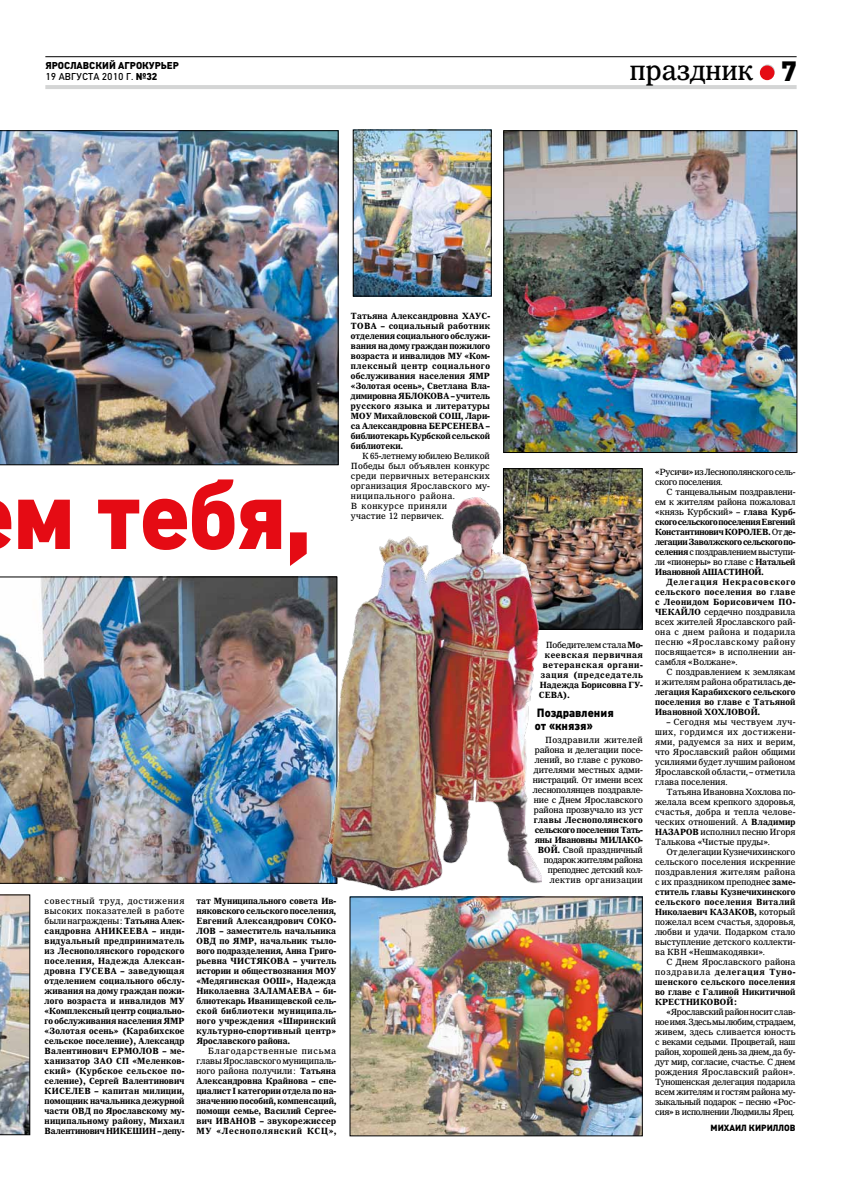
<style>
.page{position:relative;width:842px;height:1191px;background:#fff}
.page>*{position:absolute;margin:0;border:0;box-sizing:border-box;transform-origin:0 0}
.t1{font:700 97.1px "Izvest Sans";color:#e50b14}
.t2{font:28px "IZ Premium";color:#000}
.t3{font:700 28px "Izvest Sans";color:#000}
.t4{font:700 12px/13px "Izvest Sans";color:#000}
.t5{font:700 10px/11px "Izvest Sans";color:#000}
.t6{font:700 9px/10px "IZ Premium";letter-spacing:.01em;color:#000;text-align:justify}
.t7{font:9px/10px "IZ Premium";color:#000;text-align:justify}
.t8{font:9px/10px "IZ Premium";letter-spacing:.025em;color:#000}
.t9{font:9px/10px "IZ Premium";letter-spacing:-.03em;color:#000;text-align:right}
.t10{font:9px/10px "IZ Premium";letter-spacing:-.035em;color:#000}
.t11{font:700 9px/10px "IZ Premium";letter-spacing:.075em;color:#000;text-align:right}
.t12{font:700 9px "IZ Premium";letter-spacing:.045em;color:#000}
.t13{font:9px "IZ Premium";letter-spacing:.05em;color:#000}
.t14{font:700 9px "IZ Premium";letter-spacing:.05em;color:#000}
.t15{font:9px "IZ Premium";letter-spacing:.035em;color:#000}
.t16{font:700 9px "IZ Premium";letter-spacing:.08em;color:#000}
.t17{font:700 9px "IZ Premium";letter-spacing:.065em;color:#000}
.t18{font:700 9px "IZ Premium";letter-spacing:.07em;color:#000}
.t19{font:700 9px "IZ Premium";letter-spacing:.06em;color:#000}
.t20{font:700 9px "Izvest Sans";color:#000}
.s1{font-weight:400}
.s2{font-weight:700}
</style>
<div class="page">
<hr style="left:45px;top:56px;width:752px;height:1px;background:#000">
<hr style="left:45px;top:85px;width:752px;height:4px;background:#d4d5d5">
<svg style="left:760px;top:64px;width:15px;height:15px"></svg>
<img style="left:505px;top:470px;width:135px;height:157px">
<div style="left:503px;top:468px;width:139px;height:161px;border:1px solid #000"></div>
<img style="left:0;top:576px;width:329px;height:307px">
<div style="left:760px;top:65px;width:14px;height:15px;background:#e50b14;border-radius:50%"></div>
<img style="left:0;top:130px;width:338px;height:335px">
<img style="left:352px;top:898px;width:288px;height:236px">
<img style="left:505px;top:132px;width:290px;height:319px">
<div style="left:503px;top:130px;width:294px;height:323px;border:1px solid #000"></div>
<img style="left:0;top:894px;width:30px;height:241px">
<img style="left:329px;top:498px;width:212px;height:392px">
<img style="left:355px;top:132px;width:134px;height:162px">
<p class="t5" style="left:45px;top:60px;width:135px">Ярославский агрокурьер<br><span class="s1">19 августа 2010 г.</span> №32</p>
<h2 class="t2" style="left:630px;top:54px;width:125px">праздник</h2>
<h2 class="t3" style="left:781px;top:56px;width:17px">7</h2>
<h1 class="t1" style="left:12px;top:462px;width:301px">м тебя,</h1>
<p class="t6" style="left:351px;top:311px;width:126px">Татьяна Александровна Хаус</p>
<p class="t6" style="left:351px;top:311px;width:141px;text-indent:136px">- то ва – социальный работник отделения социального обслужи&shy;вания на дому граждан пожилого возраста и инвалидов МУ «Ком&shy;плексный центр социального обслуживания населения ЯМР «Золотая осень», Светлана Вла&shy;димировна Яблоко</p>
<p class="t6" style="left:351px;top:391px;width:141px;text-indent:86px">ва – учитель русского языка и литературы МОУ Михайловской СОШ, Лари&shy;са Александровна Берсенева – библиотекарь Курбской сельской библиотеки.</p>
<p class="t8" style="left:351px;top:451px;width:140px;text-indent:11px">К 65-летнему юбилею Великой<br>Победы был объявлен конкурс среди первичных ветеранских организация Ярославского му&shy;ниципального района.<br>В конкурсе приняли</p>
<p class="t7" style="left:351px;top:511px;width:95px">участие 12 первичек.</p>
<p class="t7" style="left:45px;top:895px;width:141px">совестный труд, достижения высоких показателей в работе были награждены: <span class="s2">Татьяна Алек&shy;сандровна Аник</span></p>
<p class="t6" style="left:45px;top:925px;width:141px;text-indent:78px">еева – инди&shy;видуальный предприниматель из Леснополянского городского поселения, Надежда Алексан&shy;дровна Гусева – заведующая отделением социального обслу&shy;живания на дому граждан пожи&shy;лого возраста и инвалидов МУ «Комплексный центр социально&shy;го обслуживания населения ЯМР «Золотая осень» (Карабихское сельское поселение), Александр Валентинович Ермо</p>
<p class="t6" style="left:45px;top:1045px;width:141px;text-indent:94px">лов – ме&shy;ханизатор ЗАО СП «Меленков&shy;ский» (Курбское сельское по&shy;селение), Сергей Валентинович Кисел ев – капитан милиции, помощник начальника дежурной части ОВД по Ярославскому му&shy;ниципальному району, Михаил Валентинович Никешин – депу-</p>
<p class="t6" style="left:196px;top:895px;width:141px">тат Муниципального совета Ив&shy;няковского сельского поселения, Евгений Александрович Соко</p>
<p class="t6" style="left:196px;top:915px;width:141px;text-indent:137px">- ло в – заместитель начальника ОВД по ЯМР, начальник тыло&shy;вого подразделения, Анна Григо&shy;рьевна Чистяко</p>
<p class="t6" style="left:196px;top:955px;width:141px;text-indent:81px">ва – учитель истории и обществознания МОУ «Медягинская ООШ», Надежда Николаевна Залама</p>
<p class="t6" style="left:196px;top:985px;width:141px;text-indent:97px">ева – би&shy;блиотекарь Иванищевской сель&shy;ской библиотеки муниципаль&shy;ного учреждения «Ширинский культурно-спортивный центр» Ярославского района.</p>
<p class="t6" style="left:196px;top:1045px;width:141px;text-indent:11px"><span class="s1">Благодарственные письма главы Ярославского муниципаль&shy;ного района получили:</span> Татьяна Александровна Крайнова – спе&shy;циалист I категории отдела по на&shy;значению пособий, компенсаций, помощи семье, Василий Сергее&shy;вич Ивано</p>
<p class="t11" style="left:196px;top:1115px;width:141px">в – звукорежиссер<br>МУ «Леснополянский КСЦ»,</p>
<p class="t7" style="left:546px;top:640px;width:99px">Победителем стала <span class="s2">Мо-</span></p>
<p class="t19" style="left:545px;top:649px;width:100px">кеевская первичная</p>
<p class="t17" style="left:543px;top:659px;width:101px">ветеранская органи-</p>
<p class="t18" style="left:541px;top:669px;width:104px">зация (председатель</p>
<p class="t6" style="left:540px;top:680px;width:105px">Надежда Борисовна Гу-</p>
<p class="t6" style="left:539px;top:690px;width:32px">сева).</p>
<h3 class="t4" style="left:535px;top:706px;width:80px">Поздравления от «князя»</h3>
<p class="t7" style="left:533px;top:734px;width:112px;text-indent:12px">Поздравили жителей района и делегации посе&shy;лений, во главе с руково&shy;дителями местных адми&shy;нистраций. От имени всех леснополянцев поздравле&shy;ние с Днем Ярославского района прозвучало из уст</p>
<p class="t6" style="left:534px;top:814px;width:110px">главы Леснополянского сельского поселения Тать&shy;яны Ивановны Милако</p>
<p class="t9" style="left:538px;top:834px;width:107px"><span class="s2">-<br>вой.</span> Свой праздничный подарок жителям района преподнес детский кол&shy;лектив организации</p>
<p class="t10" style="left:655px;top:467px;width:142px">«Русичи» изЛеснополянского сель&shy;ского поселения.</p>
<p class="t7" style="left:655px;top:487px;width:142px;text-indent:11px">С танцевальным поздравлени&shy;ем к жителям района пожаловал «князь Курбский» – <span class="s2">глава Курб&shy;ского сельского поселения Евгений Константинович Коро</span></p>
<p class="t6" style="left:655px;top:527px;width:142px;text-indent:95px">лев. <span class="s1">От</span>де&shy;легацииЗаволжского сельского по&shy;селения <span class="s1">споздравлением выступи&shy;ли «пионеры» во главе с</span> Натальей Ивановной Ашастино</p>
<p class="t6" style="left:754px;top:567px;width:10px">й.</p>
<p class="t16" style="left:666px;top:576px;width:130px">Делегация Некрасовского</p>
<p class="t12" style="left:655px;top:586px;width:142px">сельского поселения во главе</p>
<p class="t14" style="left:655px;top:596px;width:142px">с Леонидом Борисовичем По-</p>
<p class="t7" style="left:655px;top:607px;width:142px"><span class="s2">чекайло</span> сердечно поздравила</p>
<p class="t7" style="left:655px;top:617px;width:142px">всех жителей Ярославского рай-</p>
<p class="t15" style="left:655px;top:627px;width:142px">она с днем района и подарила</p>
<p class="t13" style="left:655px;top:637px;width:142px">песню «Ярославскому району</p>
<p class="t7" style="left:655px;top:647px;width:142px">посвящается» в исполнении ан-</p>
<p class="t7" style="left:655px;top:657px;width:84px">самбля «Волжане».</p>
<p class="t7" style="left:666px;top:667px;width:130px">С поздравлением к землякам</p>
<p class="t7" style="left:655px;top:677px;width:142px">и жителям района обратилась <span class="s2">де-</span></p>
<p class="t6" style="left:655px;top:687px;width:142px">легация Карабихского сельского</p>
<p class="t6" style="left:655px;top:697px;width:142px">поселения во главе с Татьяной</p>
<p class="t6" style="left:655px;top:707px;width:106px">Ивановной Хохло вой.</p>
<p class="t7" style="left:655px;top:717px;width:142px;text-indent:11px">– Сегодня мы чествуем луч&shy;ших, гордимся их достижени&shy;ями, радуемся за них и верим, что Ярославский район общими усилиями будет лучшим районом Ярославской области, – отметила глава поселения.</p>
<p class="t7" style="left:655px;top:787px;width:142px;text-indent:11px">Татьяна Ивановна Хохлова по&shy;желала всем крепкого здоровья, счастья, добра и тепла челове&shy;ческих отношений. А <span class="s2">Владимир Назаро</span></p>
<p class="t7" style="left:655px;top:827px;width:142px;text-indent:37px"><span class="s2">в</span> исполнил песню Игоря<br>Талькова «Чистые пруды».</p>
<p class="t7" style="left:655px;top:847px;width:142px;text-indent:11px">От делегации Кузнечихинского сельского поселения искренние поздравления жителям района с их праздником преподне<span class="s2">с заме&shy;ститель главы Кузнечихинского сельского поселения Виталий Николаевич Казако</span></p>
<p class="t7" style="left:655px;top:907px;width:142px;text-indent:93px"><span class="s2">в,</span> который пожелал всем счастья, здоровья, любви и удачи. Подарком стало выступление детского коллекти&shy;ва КВН «Нешмакодявки».</p>
<p class="t6" style="left:655px;top:957px;width:142px;text-indent:11px"><span class="s1">С Днем Ярославского района поздравила</span> делегация Туно&shy;шенского сельского поселения во главе с Галиной Никитичной Крестнико</p>
<p class="t6" style="left:713px;top:997px;width:26px">вой:</p>
<p class="t7" style="left:655px;top:1007px;width:142px;text-indent:11px">«Ярославский район носит слав&shy;ное имя. Здесь мы любим, страдаем, живем, здесь сливается юность с веками седыми. Процветай, наш район, хорошей день за днем, да бу&shy;дут мир, согласие, счастье. С днем рождения Ярославский район».<br>Туношенская делегация подарила всем жителям и гостям района му&shy;зыкальный подарок – песню «Рос&shy;сия» в исполнении Людмилы Ярец.</p>
<p class="t20" style="left:711px;top:1122px;width:86px">Михаил кириллов</p>
</div>
